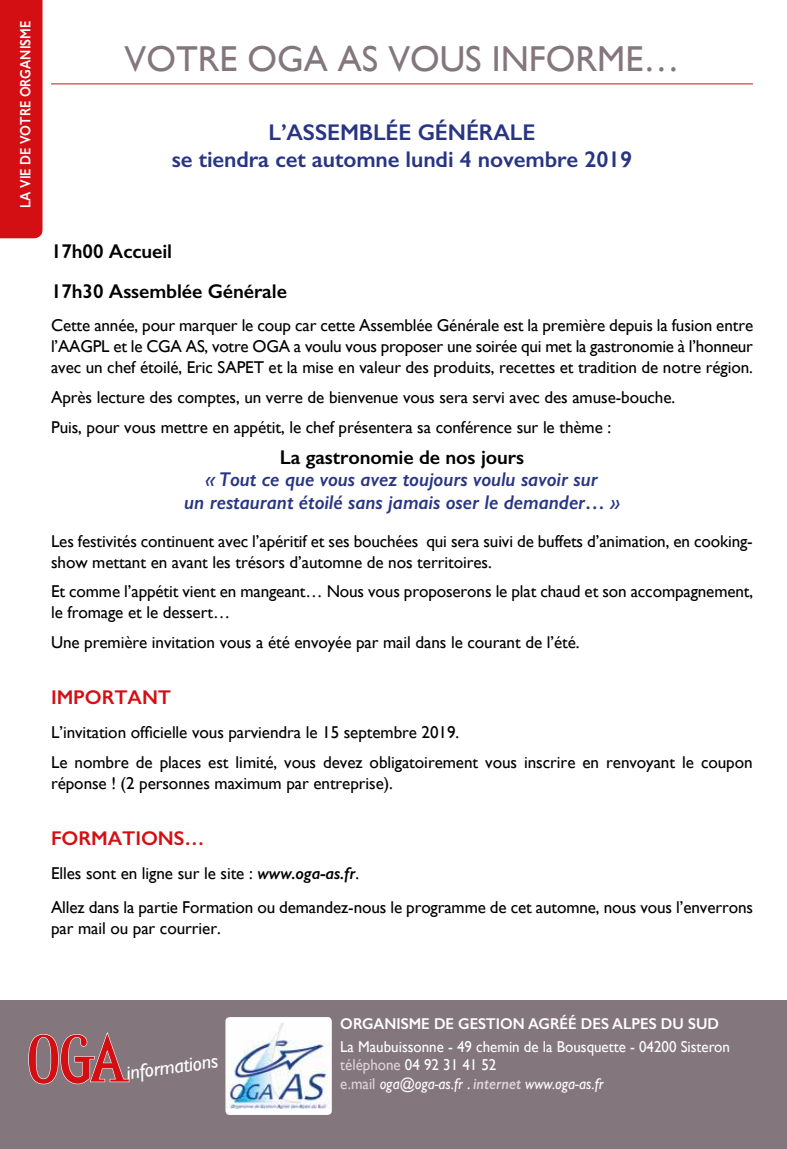
<style>
.page{position:relative;width:787px;height:1149px;background:#fff}
.page>*{position:absolute;margin:0;border:0;box-sizing:border-box;transform-origin:0 0}
.t1{font:300 62.25px "Amplifier";color:#d40f14;scale:.9 1}
.t2{font:36px "Gill Sans";color:#84767d}
.t3{font:600 22.8px/27px "Gill Sans";letter-spacing:-.005em;color:#283583;text-align:center}
.t4{font:italic 20.4px "Gill Sans";color:#fff}
.t5{font:italic 600 19.95px/22.5px "Gill Sans";letter-spacing:-.005em;color:#283583;text-align:center}
.t6{font:600 19.95px/39.5px "Gill Sans";letter-spacing:-.005em;color:#000}
.t7{font:600 19.95px "Gill Sans";letter-spacing:-.005em;color:#d40f14}
.t8{font:17.1px/21px "Gill Sans";letter-spacing:-.005em;color:#000}
.t9{font:15.75px/18.8px "Gill Sans";color:#fff;scale:.95 1}
.t10{font:600 15.75px "Gill Sans";color:#fff;scale:.95 1}
.t11{font:600 15px "Gill Sans";color:#fff;scale:.85 1}
.s1{font-weight:600;font-style:italic}
.s2{color:#dcd5d9}
.s3{font-style:italic}
.s4{font-weight:600;font-style:italic;color:#dcd5d9}
</style>
<div class="page">
<div style="left:0;top:999px;width:787px;height:149px;background:#84767d"></div>
<div style="left:225px;top:1016px;width:107px;height:98px;background:#fff;border-radius:4px"></div>
<img style="left:227px;top:1023px;width:103px;height:84px">
<hr style="left:51px;top:84px;width:702px;height:1px;background:#d40f14">
<svg style="left:28px;top:1032px;width:102px;height:52px"></svg>
<div style="left:0;top:0;width:43px;height:238px;background:#d40f14"></div>
<p class="t11" style="left:16px;top:208px;width:221px;rotate:-90deg">LA VIE DE VOTRE ORGANISME</p>
<h2 class="t2" style="left:125px;top:38px;width:556px">VOTRE OGA AS VOUS INFORME…</h2>
<h3 class="t3" style="left:172px;top:119px;width:462px">L’ASSEMBLÉE GÉNÉRALE<br>se tiendra cet automne lundi 4 novembre 2019</h3>
<p class="t6" style="left:51px;top:231px;width:237px">17h00 Accueil<br>17h30 Assemblée Générale</p>
<p class="t8" style="left:51px;top:315px;width:703px;text-align:justify">Cette année, pour marquer le coup car cette Assemblée Générale est la première depuis la fusion entre l’AAGPL et le CGA AS, votre OGA a voulu vous proposer une soirée qui met la gastronomie à l’honneur avec un chef étoilé, Eric SAPET et la mise en valeur des produits, recettes et tradition de notre région.</p>
<p class="t8" style="left:51px;top:382px;width:625px;line-height:29.5px">Après lecture des comptes, un verre de bienvenue vous sera servi avec des amuse-bouche.<br>Puis, pour vous mettre en appétit, le chef présentera sa conférence sur le thème :</p>
<p class="t6" style="left:280px;top:437px;width:246px">La gastronomie de nos jours</p>
<p class="t5" style="left:184px;top:468px;width:437px">« Tout ce que vous avez toujours voulu savoir sur<br>un restaurant étoilé sans jamais oser le demander… »</p>
<p class="t8" style="left:51px;top:530px;width:703px">Les festivités continuent avec l’apéritif et ses bouchées qui sera suivi de buffets d’animation, en cooking&shy;show mettant en avant les trésors d’automne de nos territoires.</p>
<p class="t8" style="left:51px;top:580px;width:703px">Et comme l’appétit vient en mangeant… Nous vous proposerons le plat chaud et son accompagnement, le fromage et le dessert…</p>
<p class="t8" style="left:51px;top:631px;width:530px">Une première invitation vous a été envoyée par mail dans le courant de l’été.</p>
<p class="t7" style="left:51px;top:685px;width:122px">IMPORTANT</p>
<p class="t8" style="left:51px;top:717px;width:703px;line-height:29.5px">L’invitation officielle vous parviendra le 15 septembre 2019.<br>Le nombre de places est limité, vous devez obligatoirement vous inscrire en renvoyant le coupon</p>
<p class="t8" style="left:51px;top:772px;width:343px">réponse ! (2 personnes maximum par entreprise).</p>
<p class="t7" style="left:51px;top:826px;width:155px">FORMATIONS…</p>
<p class="t8" style="left:51px;top:855px;width:703px;line-height:33.8px">Elles sont en ligne sur le site : <span class="s1">www.oga-as.fr</span>.<br>Allez dans la partie Formation ou demandez-nous le programme de cet automne, nous vous l’enverrons</p>
<p class="t8" style="left:51px;top:917px;width:171px">par mail ou par courrier.</p>
<h1 class="t1" style="left:26px;top:1017px;width:114px">OGA</h1>
<p class="t4" style="left:125px;top:1061px;width:94px;rotate:-8deg">informations</p>
<p class="t10" style="left:340px;top:1013px;width:400px">ORGANISME DE GESTION AGRÉÉ DES ALPES DU SUD</p>
<p class="t9" style="left:340px;top:1036px;width:412px">La Maubuissonne - 49 chemin de la Bousquette - 04200 Sisteron <span class="s2">téléphone</span> 04 92 31 41 52<br><span class="s2">e.mail</span> <span class="s3">oga@oga-as.fr</span> . <span class="s4">internet</span> <span class="s3">www.oga-as.fr</span></p>
</div>
